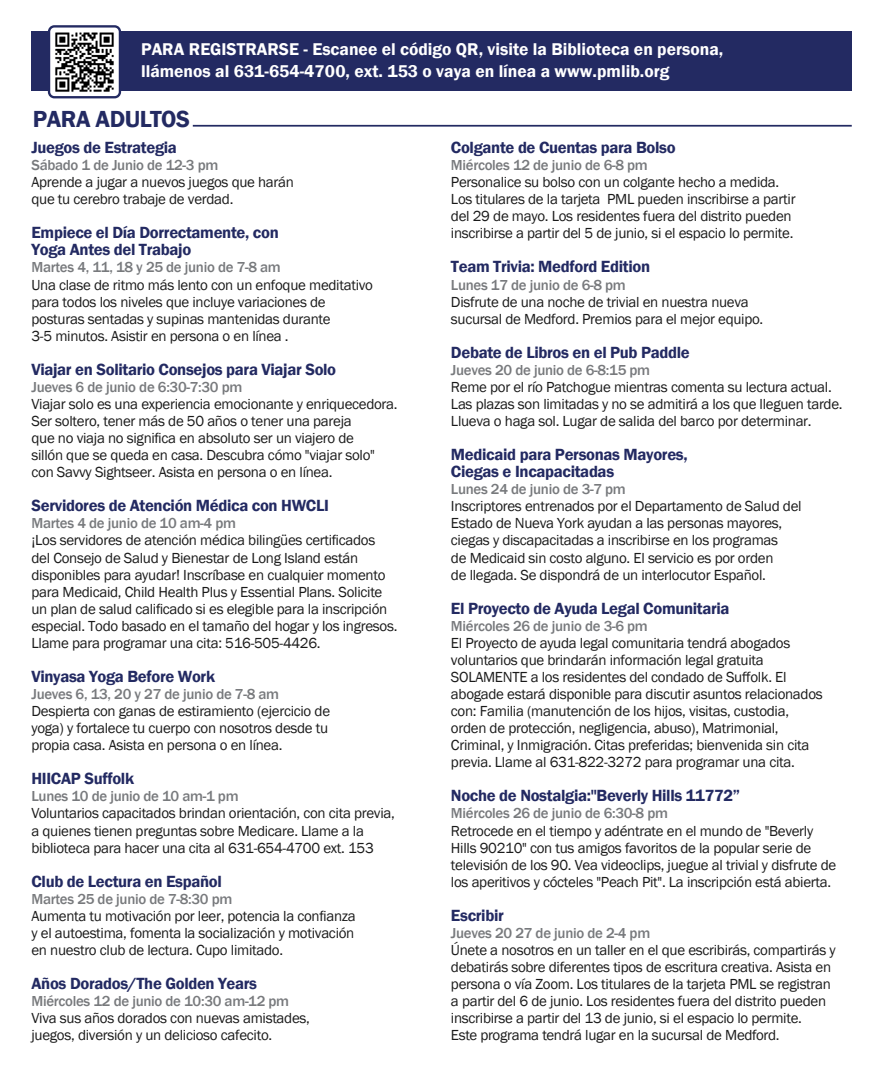
<style>
.page{position:relative;width:882px;height:1071px;background:#fff}
.page>*{position:absolute;margin:0;border:0;box-sizing:border-box;transform-origin:0 0}
.t1{font:600 23.97px "Franklin Gothic";letter-spacing:-.02em;color:#232a62}
.t2{font:600 17.5px/22.8px "Franklin Gothic";color:#fff}
.t3{font:600 16.62px/17.2px "Franklin Gothic";letter-spacing:-.02em;color:#232a62}
.t4{font:15.05px/17.2px "Franklin Gothic";letter-spacing:-.02em;color:#1a1a1a}
.t5{font:500 14.88px "Franklin Gothic";letter-spacing:-.02em;color:#787a7d}
</style>
<div class="page">
<hr style="left:193px;top:125px;width:659px;height:2px;background:#232a62">
<div style="left:32px;top:32px;width:820px;height:59px;background:#232a62"></div>
<img style="left:49px;top:28px;width:71px;height:69px">
<div style="left:48px;top:25px;width:73px;height:73px;border:2px solid #232a62;border-radius:5px"></div>
<p class="t2" style="left:141px;top:38px;width:584px">PARA REGISTRARSE - Escanee el código QR, visite la Biblioteca en persona, llámenos al 631-654-4700, ext. 153 o vaya en línea a www.pmlib.org</p>
<p class="t1" style="left:33px;top:104px;width:159px">PARA ADULTOS</p>
<p class="t3" style="left:32px;top:139px;width:147px">Juegos de Estrategia</p>
<p class="t5" style="left:32px;top:156px;width:188px">Sábado 1 de Junio de 12-3 pm</p>
<p class="t4" style="left:32px;top:174px;width:264px">Aprende a jugar a nuevos juegos que harán que tu cerebro trabaje de verdad.</p>
<p class="t3" style="left:32px;top:224px;width:249px">Empiece el Día Dorrectamente, con<br>Yoga Antes del Trabajo</p>
<p class="t5" style="left:32px;top:258px;width:251px">Martes 4, 11, 18 y 25 de junio de 7-8 am</p>
<p class="t4" style="left:32px;top:276px;width:343px">Una clase de ritmo más lento con un enfoque meditativo para todos los niveles que incluye variaciones de posturas sentadas y supinas mantenidas durante<br>3-5 minutos. Asistir en persona o en línea .</p>
<p class="t3" style="left:32px;top:361px;width:306px">Viajar en Solitario Consejos para Viajar Solo</p>
<p class="t5" style="left:32px;top:378px;width:212px">Jueves 6 de junio de 6:30-7:30 pm</p>
<p class="t4" style="left:32px;top:396px;width:368px">Viajar solo es una experiencia emocionante y enriquecedora.<br>Ser soltero, tener más de 50 años o tener una pareja<br>que no viaja no significa en absoluto ser un viajero de<br>sillón que se queda en casa. Descubra cómo "viajar solo" con Savvy Sightseer. Asista en persona o en línea.</p>
<p class="t3" style="left:32px;top:497px;width:299px">Servidores de Atención Médica con HWCLI</p>
<p class="t5" style="left:32px;top:514px;width:206px">Martes 4 de junio de 10 am-4 pm</p>
<p class="t4" style="left:32px;top:532px;width:367px">¡Los servidores de atención médica bilingües certificados del Consejo de Salud y Bienestar de Long Island están disponibles para ayudar! Inscríbase en cualquier momento para Medicaid, Child Health Plus y Essential Plans. Solicite un plan de salud calificado si es elegible para la inscripción especial. Todo basado en el tamaño del hogar y los ingresos.<br>Llame para programar una cita: 516-505-4426.</p>
<p class="t3" style="left:32px;top:668px;width:185px">Vinyasa Yoga Before Work</p>
<p class="t5" style="left:32px;top:685px;width:249px">Jueves 6, 13, 20 y 27 de junio de 7-8 am</p>
<p class="t4" style="left:32px;top:703px;width:300px">Despierta con ganas de estiramiento (ejercicio de yoga) y fortalece tu cuerpo con nosotros desde tu propia casa. Asista en persona o en línea.</p>
<p class="t3" style="left:32px;top:770px;width:104px">HIICAP Suffolk</p>
<p class="t5" style="left:32px;top:787px;width:209px">Lunes 10 de junio de 10 am-1 pm</p>
<p class="t4" style="left:32px;top:805px;width:365px">Voluntarios capacitados brindan orientación, con cita previa, a quienes tienen preguntas sobre Medicare. Llame a la biblioteca para hacer una cita al 631-654-4700 ext. 153</p>
<p class="t3" style="left:32px;top:873px;width:192px">Club de Lectura en Español</p>
<p class="t5" style="left:32px;top:890px;width:202px">Martes 25 de junio de 7-8:30 pm</p>
<p class="t4" style="left:32px;top:908px;width:326px;text-align:justify">Aumenta tu motivación por leer, potencia la confianza y el autoestima, fomenta la socialización y motivación en nuestro club de lectura. Cupo limitado.</p>
<p class="t3" style="left:32px;top:975px;width:227px">Años Dorados/The Golden Years</p>
<p class="t5" style="left:32px;top:992px;width:259px">Miércoles 12 de junio de 10:30 am-12 pm</p>
<p class="t4" style="left:32px;top:1010px;width:280px">Viva sus años dorados con nuevas amistades, juegos, diversión y un delicioso cafecito.</p>
<p class="t3" style="left:451px;top:139px;width:226px">Colgante de Cuentas para Bolso</p>
<p class="t5" style="left:451px;top:156px;width:198px">Miércoles 12 de junio de 6-8 pm</p>
<p class="t4" style="left:451px;top:174px;width:346px">Personalice su bolso con un colgante hecho a medida.<br>Los titulares de la tarjeta PML pueden inscribirse a partir del 29 de mayo. Los residentes fuera del distrito pueden inscribirse a partir del 5 de junio, si el espacio lo permite.</p>
<p class="t3" style="left:451px;top:259px;width:201px">Team Trivia: Medford Edition</p>
<p class="t5" style="left:451px;top:275px;width:176px">Lunes 17 de junio de 6-8 pm</p>
<p class="t4" style="left:451px;top:293px;width:314px">Disfrute de una noche de trivial en nuestra nueva sucursal de Medford. Premios para el mejor equipo.</p>
<p class="t3" style="left:451px;top:344px;width:240px">Debate de Libros en el Pub Paddle</p>
<p class="t5" style="left:451px;top:361px;width:201px">Jueves 20 de junio de 6-8:15 pm</p>
<p class="t4" style="left:451px;top:379px;width:393px">Reme por el río Patchogue mientras comenta su lectura actual.<br>Las plazas son limitadas y no se admitirá a los que lleguen tarde.<br>Llueva o haga sol. Lugar de salida del barco por determinar.</p>
<p class="t3" style="left:451px;top:446px;width:238px">Medicaid para Personas Mayores,<br>Ciegas e Incapacitadas</p>
<p class="t5" style="left:451px;top:480px;width:176px">Lunes 24 de junio de 3-7 pm</p>
<p class="t4" style="left:451px;top:498px;width:352px">Inscriptores entrenados por el Departamento de Salud del Estado de Nueva York ayudan a las personas mayores, ciegas y discapacitadas a inscribirse en los programas<br>de Medicaid sin costo alguno. El servicio es por orden<br>de llegada. Se dispondrá de un interlocutor Español.</p>
<p class="t3" style="left:451px;top:600px;width:280px">El Proyecto de Ayuda Legal Comunitaria</p>
<p class="t5" style="left:451px;top:617px;width:198px">Miércoles 26 de junio de 3-6 pm</p>
<p class="t4" style="left:451px;top:635px;width:373px">El Proyecto de ayuda legal comunitaria tendrá abogados voluntarios que brindarán información legal gratuita SOLAMENTE a los residentes del condado de Suffolk. El abogade estará disponible para discutir asuntos relacionados con: Familia (manutención de los hijos, visitas, custodia, orden de protección, negligencia, abuso), Matrimonial, Criminal, y Inmigración. Citas preferidas; bienvenida sin cita previa. Llame al 631-822-3272 para programar una cita.</p>
<p class="t3" style="left:451px;top:788px;width:291px">Noche de Nostalgia:"Beverly Hills 11772”</p>
<p class="t5" style="left:451px;top:804px;width:219px">Miércoles 26 de junio de 6:30-8 pm</p>
<p class="t4" style="left:451px;top:822px;width:387px">Retrocede en el tiempo y adéntrate en el mundo de "Beverly Hills 90210" con tus amigos favoritos de la popular serie de televisión de los 90. Vea videoclips, juegue al trivial y disfrute de los aperitivos y cócteles "Peach Pit". La inscripción está abierta.</p>
<p class="t3" style="left:451px;top:907px;width:54px">Escribir</p>
<p class="t5" style="left:451px;top:924px;width:201px">Jueves 20 27 de junio de 2-4 pm</p>
<p class="t4" style="left:451px;top:942px;width:386px">Únete a nosotros en un taller en el que escribirás, compartirás y debatirás sobre diferentes tipos de escritura creativa. Asista en persona o vía Zoom. Los titulares de la tarjeta PML se registran a partir del 6 de junio. Los residentes fuera del distrito pueden inscribirse a partir del 13 de junio, si el espacio lo permite.<br>Este programa tendrá lugar en la sucursal de Medford.</p>
</div>
